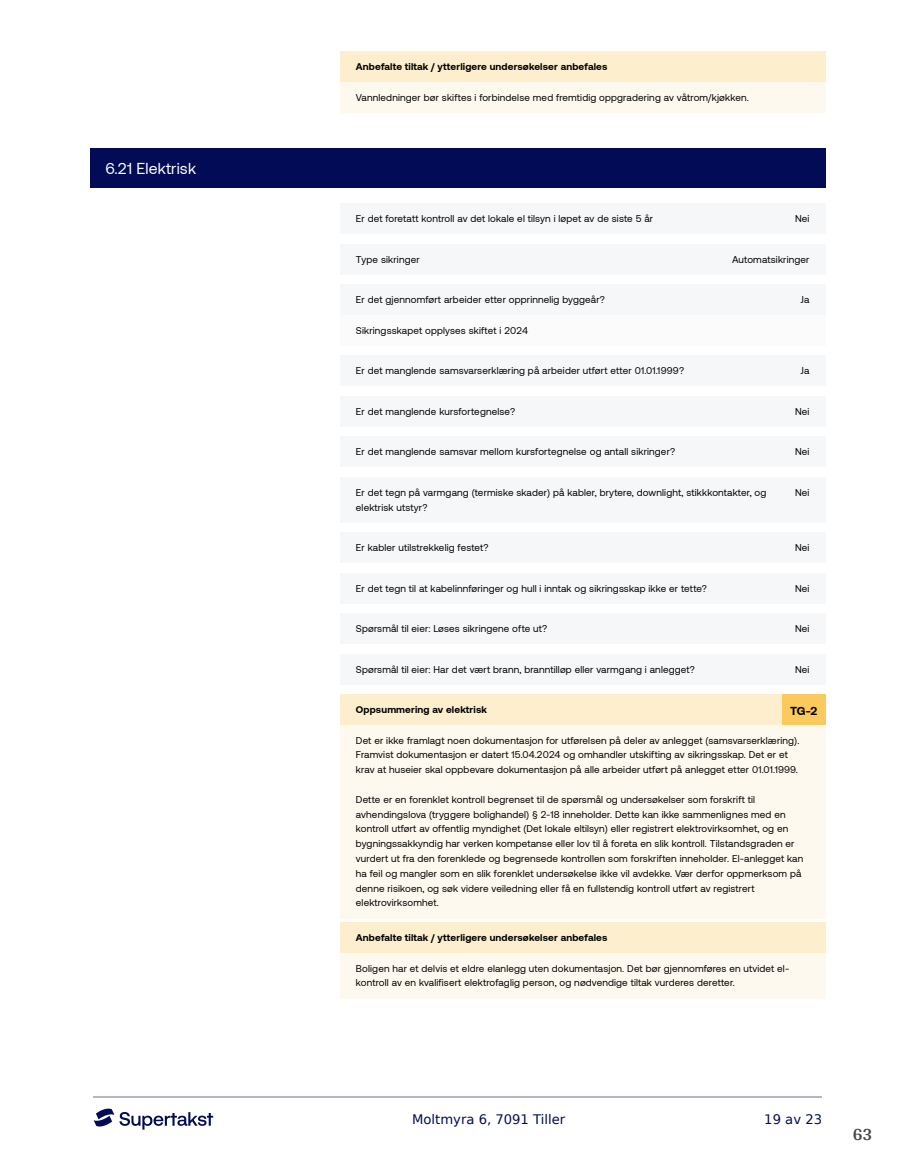
<style>
.page{position:relative;width:915px;height:1172px;background:#fff}
.page>*{position:absolute;margin:0;border:0;box-sizing:border-box;transform-origin:0 0}
.t1{font:700 18px "Arya";color:#414749}
.t2{font:15.75px "Aeonik";letter-spacing:.01em;color:#fff}
.t3{font:13.2px "DejaVu Sans";color:#020c56}
.t4{font:700 11.85px "Aeonik";color:#000}
.t5{font:9.9px/14.9px "Aeonik";letter-spacing:.015em;color:#000}
.t6{font:700 9.9px "Aeonik";letter-spacing:.015em;color:#000}
</style>
<div class="page">
<hr style="left:93px;top:1097px;width:728px;height:1px;background:#b2b5cb">
<svg style="left:94px;top:1108px;width:119px;height:21px"></svg>
<div style="left:89px;top:148px;width:736px;height:40px;background:#020c56"></div>
<div style="left:340px;top:82px;width:485px;height:31px;background:#fef9ee"></div>
<div style="left:340px;top:315px;width:485px;height:31px;background:#f5f7f8"></div>
<div style="left:340px;top:725px;width:485px;height:193px;background:#fef9ee"></div>
<div style="left:340px;top:953px;width:485px;height:45px;background:#fef9ee"></div>
<div style="left:340px;top:52px;width:485px;height:30px;background:#fdeece"></div>
<div style="left:340px;top:204px;width:485px;height:30px;background:#f5f7f8"></div>
<div style="left:340px;top:244px;width:485px;height:31px;background:#f5f7f8"></div>
<div style="left:340px;top:285px;width:485px;height:30px;background:#f5f7f8"></div>
<div style="left:340px;top:356px;width:485px;height:30px;background:#f5f7f8"></div>
<div style="left:340px;top:396px;width:485px;height:31px;background:#f5f7f8"></div>
<div style="left:340px;top:437px;width:485px;height:30px;background:#f5f7f8"></div>
<div style="left:340px;top:477px;width:485px;height:45px;background:#f5f7f8"></div>
<div style="left:340px;top:532px;width:485px;height:31px;background:#f5f7f8"></div>
<div style="left:340px;top:573px;width:485px;height:30px;background:#f5f7f8"></div>
<div style="left:340px;top:613px;width:485px;height:31px;background:#f5f7f8"></div>
<div style="left:340px;top:654px;width:485px;height:30px;background:#f5f7f8"></div>
<div style="left:340px;top:694px;width:485px;height:31px;background:#fdeece"></div>
<div style="left:781px;top:694px;width:44px;height:31px;background:#faca5f"></div>
<div style="left:340px;top:922px;width:485px;height:31px;background:#fdeece"></div>
<h2 class="t2" style="left:105px;top:160px;width:92px">6.21 Elektrisk</h2>
<p class="t6" style="left:356px;top:61px;width:253px">Anbefalte tiltak / ytterligere undersøkelser anbefales</p>
<p class="t5" style="left:356px;top:90px;width:394px">Vannledninger bør skiftes i forbindelse med fremtidig oppgradering av våtrom/kjøkken.</p>
<p class="t5" style="left:356px;top:212px;width:299px">Er det foretatt kontroll av det lokale el tilsyn i løpet av de siste 5 år</p>
<p class="t5" style="left:794px;top:212px;width:16px">Nei</p>
<p class="t5" style="left:356px;top:252px;width:65px">Type sikringer</p>
<p class="t5" style="left:731px;top:252px;width:79px">Automatsikringer</p>
<p class="t5" style="left:356px;top:292px;width:250px">Er det gjennomført arbeider etter opprinnelig byggeår?</p>
<p class="t5" style="left:800px;top:292px;width:10px">Ja</p>
<p class="t5" style="left:356px;top:323px;width:173px">Sikringsskapet opplyses skiftet i 2024</p>
<p class="t5" style="left:356px;top:364px;width:329px">Er det manglende samsvarserklæring på arbeider utført etter 01.01.1999?</p>
<p class="t5" style="left:800px;top:364px;width:10px">Ja</p>
<p class="t5" style="left:356px;top:404px;width:161px">Er det manglende kursfortegnelse?</p>
<p class="t5" style="left:794px;top:404px;width:16px">Nei</p>
<p class="t5" style="left:356px;top:444px;width:321px">Er det manglende samsvar mellom kursfortegnelse og antall sikringer?</p>
<p class="t5" style="left:794px;top:444px;width:16px">Nei</p>
<p class="t5" style="left:356px;top:485px;width:412px">Er det tegn på varmgang (termiske skader) på kabler, brytere, downlight, stikkkontakter, og elektrisk utstyr?</p>
<p class="t5" style="left:794px;top:485px;width:16px">Nei</p>
<p class="t5" style="left:356px;top:540px;width:134px">Er kabler utilstrekkelig festet?</p>
<p class="t5" style="left:794px;top:540px;width:16px">Nei</p>
<p class="t5" style="left:356px;top:581px;width:352px">Er det tegn til at kabelinnføringer og hull i inntak og sikringsskap ikke er tette?</p>
<p class="t5" style="left:794px;top:581px;width:16px">Nei</p>
<p class="t5" style="left:356px;top:621px;width:193px">Spørsmål til eier: Løses sikringene ofte ut?</p>
<p class="t5" style="left:794px;top:621px;width:16px">Nei</p>
<p class="t5" style="left:356px;top:662px;width:340px">Spørsmål til eier: Har det vært brann, branntilløp eller varmgang i anlegget?</p>
<p class="t5" style="left:794px;top:662px;width:16px">Nei</p>
<p class="t6" style="left:356px;top:704px;width:133px">Oppsummering av elektrisk</p>
<p class="t4" style="left:789px;top:704px;width:29px">TG-2</p>
<p class="t5" style="left:356px;top:733px;width:445px">Det er ikke framlagt noen dokumentasjon for utførelsen på deler av anlegget (samsvarserklæring).<br>Framvist dokumentasjon er datert 15.04.2024 og omhandler utskifting av sikringsskap. Det er et krav at huseier skal oppbevare dokumentasjon på alle arbeider utført på anlegget etter 01.01.1999.</p>
<p class="t5" style="left:356px;top:792px;width:448px">Dette er en forenklet kontroll begrenset til de spørsmål og undersøkelser som forskrift til avhendingslova (tryggere bolighandel) § 2-18 inneholder. Dette kan ikke sammenlignes med en kontroll utført av offentlig myndighet (Det lokale eltilsyn) eller registrert elektrovirksomhet, og en bygningssakkyndig har verken kompetanse eller lov til å foreta en slik kontroll. Tilstandsgraden er vurdert ut fra den forenklede og begrensede kontrollen som forskriften inneholder. El-anlegget kan ha feil og mangler som en slik forenklet undersøkelse ikke vil avdekke. Vær derfor oppmerksom på denne risikoen, og søk videre veiledning eller få en fullstendig kontroll utført av registrert elektrovirksomhet.</p>
<p class="t6" style="left:356px;top:932px;width:253px">Anbefalte tiltak / ytterligere undersøkelser anbefales</p>
<p class="t5" style="left:356px;top:961px;width:435px">Boligen har et delvis et eldre elanlegg uten dokumentasjon. Det bør gjennomføres en utvidet el&shy;kontroll av en kvalifisert elektrofaglig person, og nødvendige tiltak vurderes deretter.</p>
<h3 class="t3" style="left:412px;top:1108px;width:155px">Moltmyra 6, 7091 Tiller</h3>
<h3 class="t3" style="left:764px;top:1108px;width:59px">19 av 23</h3>
<h1 class="t1" style="left:852px;top:1123px;width:21px">63</h1>
</div>
